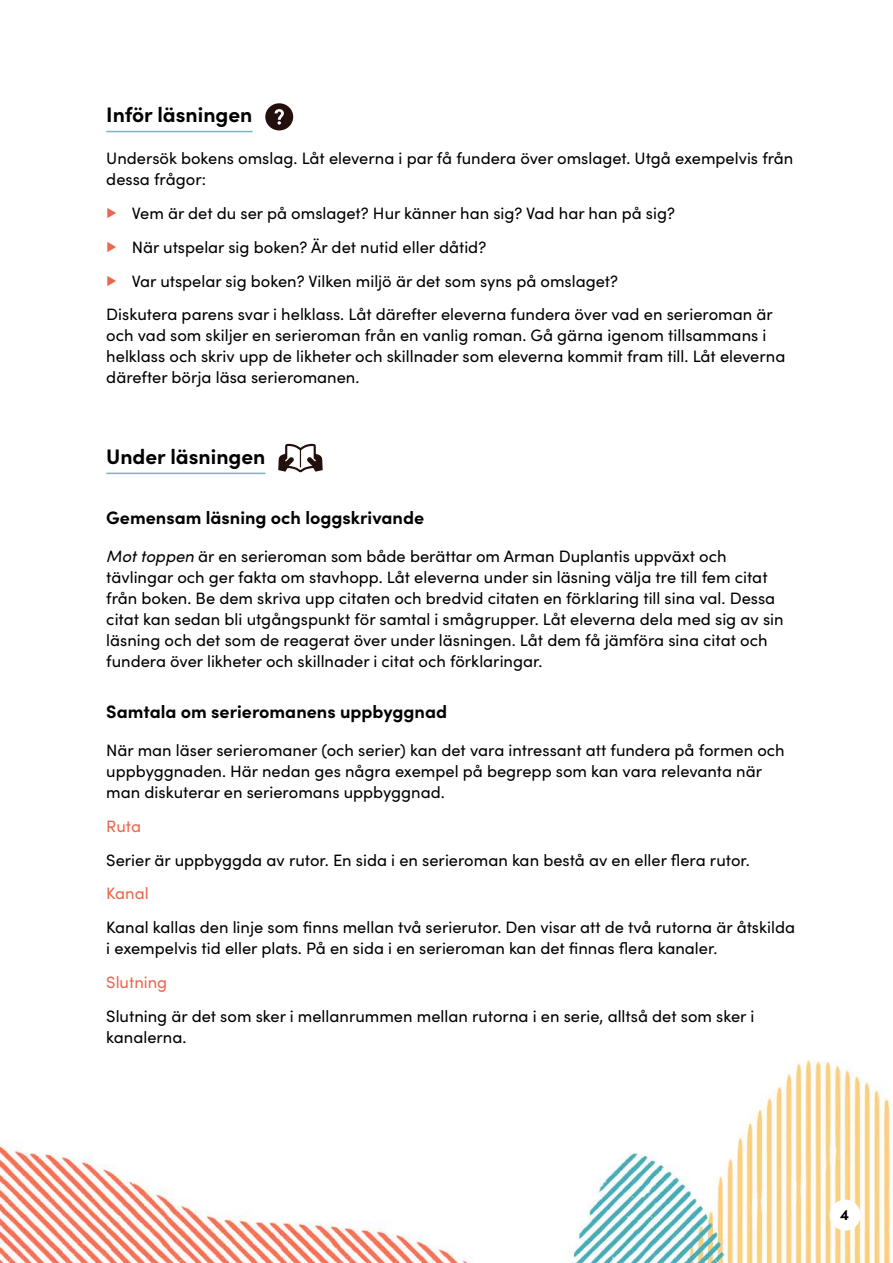
<style>
.page{position:relative;width:893px;height:1263px;background:#fff}
.page>*{position:absolute;margin:0;border:0;box-sizing:border-box;transform-origin:0 0}
.t1{font:700 21px "Sofia Pro";color:#000}
.t2{font:700 18px "Sofia Pro";color:#000}
.t3{font:16.5px/21px "Sofia Pro";color:#000}
.t4{font:16.5px "Sofia Pro";color:#ea684f}
.t5{font:700 15px "Sofia Pro";color:#000}
.s1{font-weight:700;color:#ea684f}
.s2{font-style:italic}
</style>
<div class="page">
<img style="left:0;top:115px;width:891px;height:1148px">
<div style="left:830px;top:1199px;width:30px;height:31px;background:#fff;border-radius:50%"></div>
<hr style="left:106px;top:131px;width:146px;height:1px;background:#7bb3be">
<hr style="left:106px;top:473px;width:159px;height:1px;background:#7bb3be">
<svg style="left:265px;top:103px;width:28px;height:27px"></svg>
<svg style="left:278px;top:444px;width:45px;height:28px"></svg>
<p class="t1" style="left:106px;top:98px;width:148px">Inför läsningen</p>
<p class="t3" style="left:106px;top:147px;width:689px">Undersök bokens omslag. Låt eleverna i par få fundera över omslaget. Utgå exempelvis från dessa frågor:</p>
<p class="t3" style="left:106px;top:195px;width:668px;line-height:33.8px"><span class="s1">▶</span> Vem är det du ser på omslaget? Hur känner han sig? Vad har han på sig?<br><span class="s1">▶</span> När utspelar sig boken? Är det nutid eller dåtid?<br><span class="s1">▶</span> Var utspelar sig boken? Vilken miljö är det som syns på omslaget?<br>Diskutera parens svar i helklass. Låt därefter eleverna fundera över vad en serieroman är</p>
<p class="t3" style="left:106px;top:324px;width:681px">och vad som skiljer en serieroman från en vanlig roman. Gå gärna igenom tillsammans i helklass och skriv upp de likheter och skillnader som eleverna kommit fram till. Låt eleverna därefter börja läsa serieromanen.</p>
<p class="t1" style="left:106px;top:440px;width:161px">Under läsningen</p>
<p class="t2" style="left:106px;top:503px;width:319px">Gemensam läsning och loggskrivande</p>
<p class="t3" style="left:106px;top:544px;width:679px"><span class="s2">Mot toppen</span> är en serieroman som både berättar om Arman Duplantis uppväxt och tävlingar och ger fakta om stavhopp. Låt eleverna under sin läsning välja tre till fem citat från boken. Be dem skriva upp citaten och bredvid citaten en förklaring till sina val. Dessa citat kan sedan bli utgångspunkt för samtal i smågrupper. Låt eleverna dela med sig av sin läsning och det som de reagerat över under läsningen. Låt dem få jämföra sina citat och fundera över likheter och skillnader i citat och förklaringar.</p>
<p class="t2" style="left:106px;top:698px;width:342px">Samtala om serieromanens uppbyggnad</p>
<p class="t3" style="left:106px;top:739px;width:680px">När man läser serieromaner (och serier) kan det vara intressant att fundera på formen och uppbyggnaden. Här nedan ges några exempel på begrepp som kan vara relevanta när man diskuterar en serieromans uppbyggnad.</p>
<p class="t4" style="left:106px;top:814px;width:36px">Ruta</p>
<p class="t3" style="left:106px;top:848px;width:645px">Serier är uppbyggda av rutor. En sida i en serieroman kan bestå av en eller flera rutor.</p>
<p class="t4" style="left:106px;top:881px;width:44px">Kanal</p>
<p class="t3" style="left:106px;top:916px;width:690px">Kanal kallas den linje som finns mellan två serierutor. Den visar att de två rutorna är åtskilda i exempelvis tid eller plats. På en sida i en serieroman kan det finnas flera kanaler.</p>
<p class="t4" style="left:106px;top:970px;width:63px">Slutning</p>
<p class="t3" style="left:106px;top:1004px;width:649px">Slutning är det som sker i mellanrummen mellan rutorna i en serie, alltså det som sker i kanalerna.</p>
<p class="t5" style="left:840px;top:1204px;width:10px">4</p>
</div>
